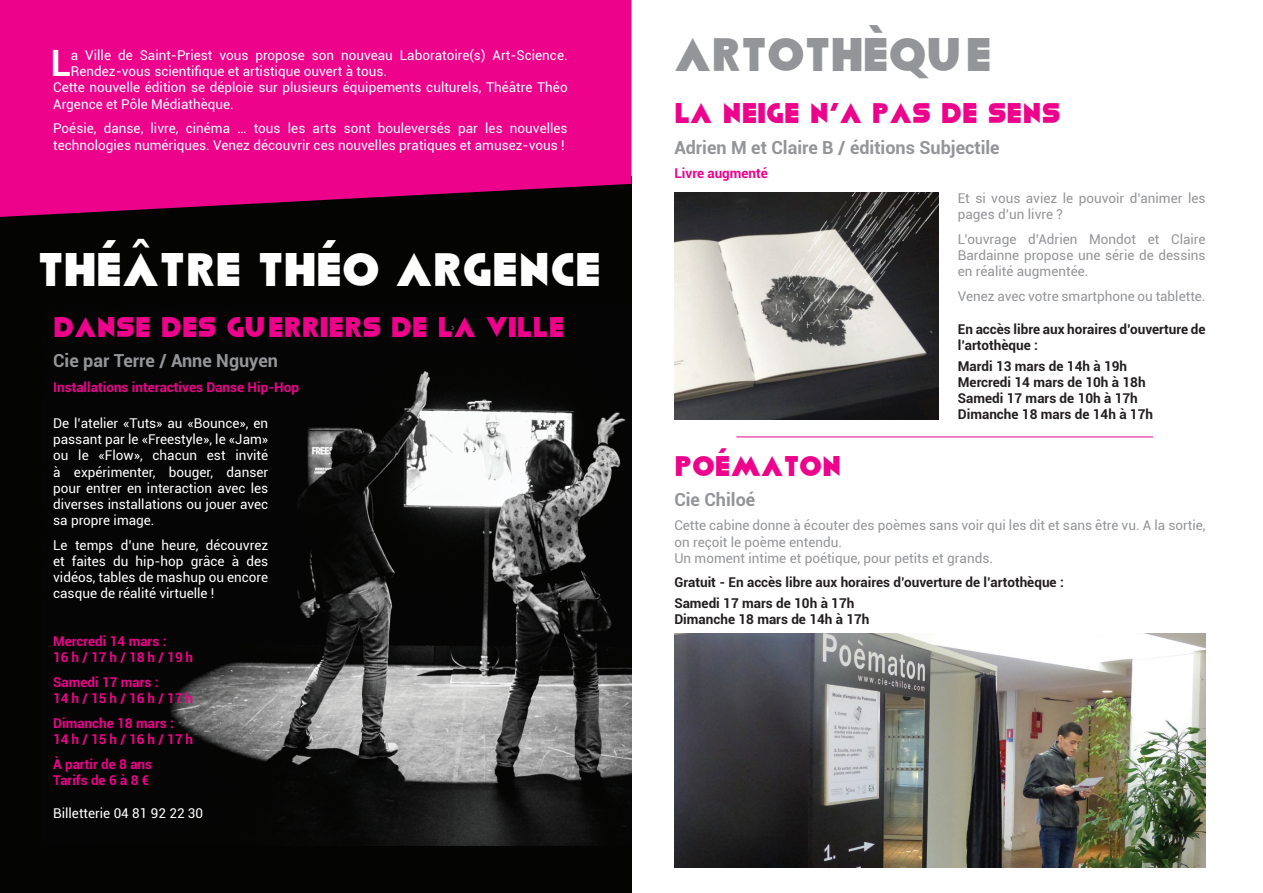
<style>
.page{position:relative;width:1263px;height:893px;background:#fff}
.page>*{position:absolute;margin:0;border:0;box-sizing:border-box;transform-origin:0 0}
.t1{font:47.1px "Viafont";color:#fff}
.t2{font:47.1px "Viafont";color:#939598}
.t3{font:700 36.3px "Roboto";color:#fff}
.t4{font:28.5px "Viafont";color:#ed028c}
.t5{font:700 18px "Roboto";color:#939598}
.t6{font:13.5px/16.2px "Roboto";color:#fff;text-align:justify}
.t7{font:13.5px/16.2px "Roboto";color:#939598}
.t8{font:700 13.5px/16.2px "Roboto";color:#231f20}
.t9{font:700 13.5px/16.2px "Roboto";color:#ed028c}
</style>
<div class="page">
<img style="left:674px;top:634px;width:531px;height:233px">
<img style="left:674px;top:193px;width:264px;height:226px">
<div style="left:0;top:176px;width:631px;height:717px;background:#040503"></div>
<img style="left:170px;top:325px;width:461px;height:520px">
<svg style="left:0;top:0;width:631px;height:217px;background:#db0281"></svg>
<hr style="left:736px;top:437px;width:417px;height:1px;background:#ed028c">
<h2 class="t3" style="left:51px;top:38px;width:22px">L</h2>
<p class="t6" style="left:71px;top:47px;width:498px">a Ville de Saint-Priest vous propose son nouveau Laboratoire(s) Art-Science.</p>
<p class="t6" style="left:71px;top:63px;width:318px">Rendez-vous scientifique et artistique ouvert à tous.</p>
<p class="t6" style="left:53px;top:79px;width:516px">Cette nouvelle édition se déploie sur plusieurs équipements culturels, Théâtre Théo</p>
<p class="t6" style="left:53px;top:95px;width:182px">Argence et Pôle Médiathèque.</p>
<p class="t6" style="left:53px;top:120px;width:516px">Poésie, danse, livre, cinéma … tous les arts sont bouleversés par les nouvelles technologies numériques. Venez découvrir ces nouvelles pratiques et amusez-vous !</p>
<h1 class="t1" style="left:38px;top:239px;width:565px">THÉÂTRE THÉO ARGENCE</h1>
<h3 class="t4" style="left:53px;top:309px;width:513px">DANSE DES GUERRIERS DE LA VILLE</h3>
<h3 class="t5" style="left:53px;top:348px;width:226px">Cie par Terre / Anne Nguyen</h3>
<p class="t9" style="left:53px;top:378px;width:247px">Installations interactives Danse Hip-Hop</p>
<p class="t6" style="left:53px;top:414px;width:217px">De l’atelier «Tuts» au «Bounce», en passant par le «Freestyle», le «Jam» ou le «Flow», chacun est invité à expérimenter, bouger, danser pour entrer en interaction avec les diverses installations ou jouer avec sa propre image.</p>
<p class="t6" style="left:53px;top:536px;width:217px">Le temps d’une heure, découvrez et faites du hip-hop grâce à des vidéos, tables de mashup ou encore casque de réalité virtuelle !</p>
<p class="t9" style="left:53px;top:632px;width:141px">Mercredi 14 mars :<br>16 h / 17 h / 18 h / 19 h</p>
<p class="t9" style="left:53px;top:673px;width:141px">Samedi 17 mars :<br>14 h / 15 h / 16 h / 17 h</p>
<p class="t9" style="left:53px;top:714px;width:141px">Dimanche 18 mars :<br>14 h / 15 h / 16 h / 17 h</p>
<p class="t9" style="left:53px;top:755px;width:101px">À partir de 8 ans<br>Tarifs de 6 à 8 €</p>
<p class="t6" style="left:53px;top:805px;width:152px">Billetterie 04 81 92 22 30</p>
<h1 class="t2" style="left:674px;top:24px;width:319px">ARTOTHÈQUE</h1>
<h3 class="t4" style="left:674px;top:95px;width:388px">LA NEIGE N’A PAS DE SENS</h3>
<h3 class="t5" style="left:674px;top:134px;width:327px">Adrien M et Claire B / éditions Subjectile</h3>
<p class="t9" style="left:674px;top:165px;width:95px">Livre augmenté</p>
<p class="t7" style="left:958px;top:190px;width:249px">Et si vous aviez le pouvoir d’animer les pages d’un livre ?</p>
<p class="t7" style="left:958px;top:230px;width:249px;text-align:justify">L’ouvrage d’Adrien Mondot et Claire Bardainne propose une série de dessins en réalité augmentée.</p>
<p class="t7" style="left:958px;top:288px;width:249px">Venez avec votre smartphone ou tablette.</p>
<p class="t8" style="left:958px;top:321px;width:249px">En accès libre aux horaires d’ouverture de l’artothèque :</p>
<p class="t8" style="left:958px;top:357px;width:197px">Mardi 13 mars de 14h à 19h<br>Mercredi 14 mars de 10h à 18h<br>Samedi 17 mars de 10h à 17h<br>Dimanche 18 mars de 14h à 17h</p>
<h3 class="t4" style="left:674px;top:448px;width:169px">POÉMATON</h3>
<h3 class="t5" style="left:674px;top:487px;width:82px">Cie Chiloé</h3>
<p class="t7" style="left:674px;top:517px;width:533px">Cette cabine donne à écouter des poèmes sans voir qui les dit et sans être vu. A la sortie, on reçoit le poème entendu.<br>Un moment intime et poétique, pour petits et grands.</p>
<p class="t8" style="left:674px;top:572px;width:391px;line-height:20.4px">Gratuit - En accès libre aux horaires d’ouverture de l’artothèque :<br>Samedi 17 mars de 10h à 17h</p>
<p class="t8" style="left:674px;top:611px;width:197px">Dimanche 18 mars de 14h à 17h</p>
</div>
